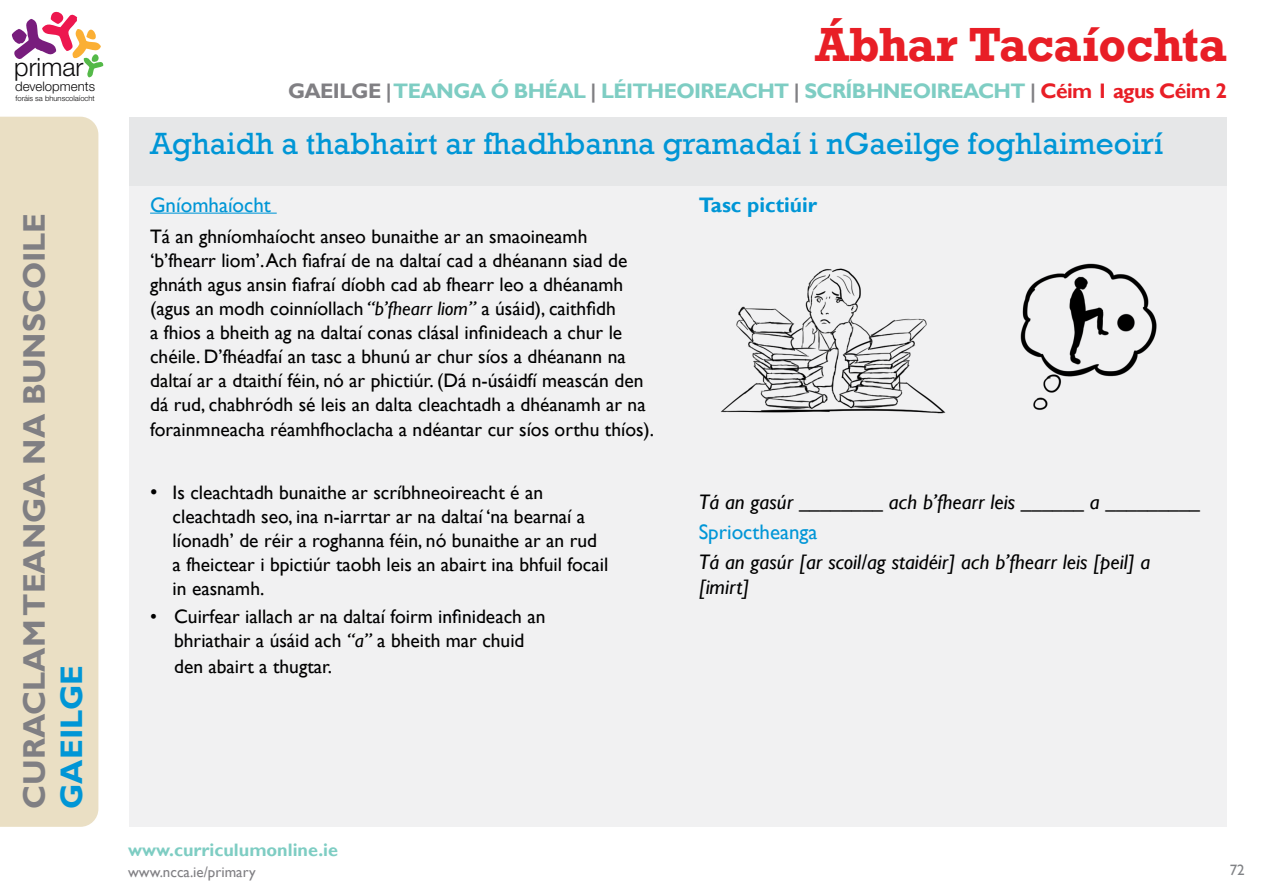
<style>
.page{position:relative;width:1263px;height:893px;background:#fff}
.page>*{position:absolute;margin:0;border:0;box-sizing:border-box;transform-origin:0 0}
.t1{font:700 45px "Rockwell";color:#e81e26}
.t2{font:31.5px "Rockwell";color:#0096d6}
.t3{font:700 31.2px "Gill Sans";color:#807f83}
.t4{font:700 31.2px "Gill Sans";color:#0096d6}
.t5{font:300 25.2px "Helvetica Neue";color:#0b0a0b}
.t6{font:italic 21px/25.5px "Gill Sans";color:#000}
.t7{font:700 21px "Gill Sans";letter-spacing:-.03em;color:#7ecdc3}
.t8{font:21px "Gill Sans";color:#0096d7}
.t9{font:21px "Gill Sans";color:#0096d6}
.t10{font:700 21px "Gill Sans";color:#0096d6}
.t11{font:19.5px/24.2px "Gill Sans";color:#000}
.t12{font:700 18px "Gill Sans";color:#7ecdc3}
.t13{font:15px "Gill Sans";color:#807f83}
.t14{font:15px "Gill Sans";color:#808285}
.t15{font:300 13.2px "Helvetica Neue";color:#0b0a0b}
.t16{font:300 7.65px "Helvetica Neue";color:#0b0a0b}
.s1{color:#807f83}
.s2{color:#e81e26}
.s3{font-style:italic}
.s4{font-size:21px}
</style>
<div class="page">
<div style="left:130px;top:117px;width:1097px;height:710px;background:#f1f1f2"></div>
<div style="left:130px;top:117px;width:1097px;height:68px;background:#e6e7e8"></div>
<svg style="left:12px;top:12px;width:92px;height:65px"></svg>
<div style="left:0;top:117px;width:98px;height:710px;background:#eadfc4"></div>
<hr style="left:150px;top:213px;width:127px;height:1px;background:#0096d6">
<img style="left:721px;top:263px;width:436px;height:151px">
<p class="t5" style="left:14px;top:52px;width:71px">primar</p>
<p class="t15" style="left:15px;top:79px;width:81px">developments</p>
<p class="t16" style="left:15px;top:93px;width:81px">foráis sa bhunscolaíocht</p>
<h3 class="t3" style="left:16px;top:809px;width:597px;rotate:-90deg">CURACLAM TEANGA NA BUNSCOILE</h3>
<h3 class="t4" style="left:53px;top:809px;width:146px;rotate:-90deg">GAEILGE</h3>
<h1 class="t1" style="left:815px;top:16px;width:413px">Ábhar Tacaíochta</h1>
<p class="t7" style="left:288px;top:78px;width:940px"><span class="s1">GAEILGE |</span> TEANGA Ó BHÉAL <span class="s1">|</span> LÉITHEOIREACHT <span class="s1">|</span> SCRÍBHNEOIREACHT <span class="s1">|</span> <span class="s2">Céim 1 agus Céim 2</span></p>
<h2 class="t2" style="left:150px;top:125px;width:1015px">Aghaidh a thabhairt ar fhadhbanna gramadaí i nGaeilge foghlaimeoirí</h2>
<p class="t9" style="left:150px;top:192px;width:122px">Gníomhaíocht</p>
<p class="t11" style="left:150px;top:225px;width:506px">Tá an ghníomhaíocht anseo bunaithe ar an smaoineamh ‘b’fhearr liom’. Ach fiafraí de na daltaí cad a dhéanann siad de ghnáth agus ansin fiafraí díobh cad ab fhearr leo a dhéanamh (agus an modh coinníollach <span class="s3">“b’fhearr liom”</span> a úsáid), caithfidh<br>a fhios a bheith ag na daltaí conas clásal infinideach a chur le chéile. D’fhéadfaí an tasc a bhunú ar chur síos a dhéanann na daltaí ar a dtaithí féin, nó ar phictiúr. (Dá n-úsáidfí meascán den dá rud, chabhródh sé leis an dalta cleachtadh a dhéanamh ar na forainmneacha réamhfhoclacha a ndéantar cur síos orthu thíos).</p>
<p class="t11" style="left:173px;top:481px;width:437px;text-indent:-22px"><span class="s4">•</span> Is cleachtadh bunaithe ar scríbhneoireacht é an cleachtadh seo, ina n-iarrtar ar na daltaí ‘na bearnaí a líonadh’ de réir a roghanna féin, nó bunaithe ar an rud a fheictear i bpictiúr taobh leis an abairt ina bhfuil focail in easnamh.</p>
<p class="t11" style="left:174px;top:605px;width:373px;line-height:24.8px;text-indent:-24px">• Cuirfear iallach ar na daltaí foirm infinideach an bhriathair a úsáid ach <span class="s3">“a”</span> a bheith mar chuid den abairt a thugtar.</p>
<p class="t10" style="left:699px;top:192px;width:120px">Tasc pictiúir</p>
<p class="t6" style="left:699px;top:490px;width:503px">Tá an gasúr ________ ach b’fhearr leis ______ a _________</p>
<p class="t8" style="left:699px;top:520px;width:120px">Sprioctheanga</p>
<p class="t6" style="left:699px;top:549px;width:453px">Tá an gasúr [ar scoil/ag staidéir] ach b’fhearr leis [peil] a [imirt]</p>
<p class="t12" style="left:128px;top:839px;width:211px">www.curriculumonline.ie</p>
<p class="t13" style="left:128px;top:863px;width:129px">www.ncca.ie/primary</p>
<p class="t14" style="left:1230px;top:861px;width:16px">72</p>
</div>
